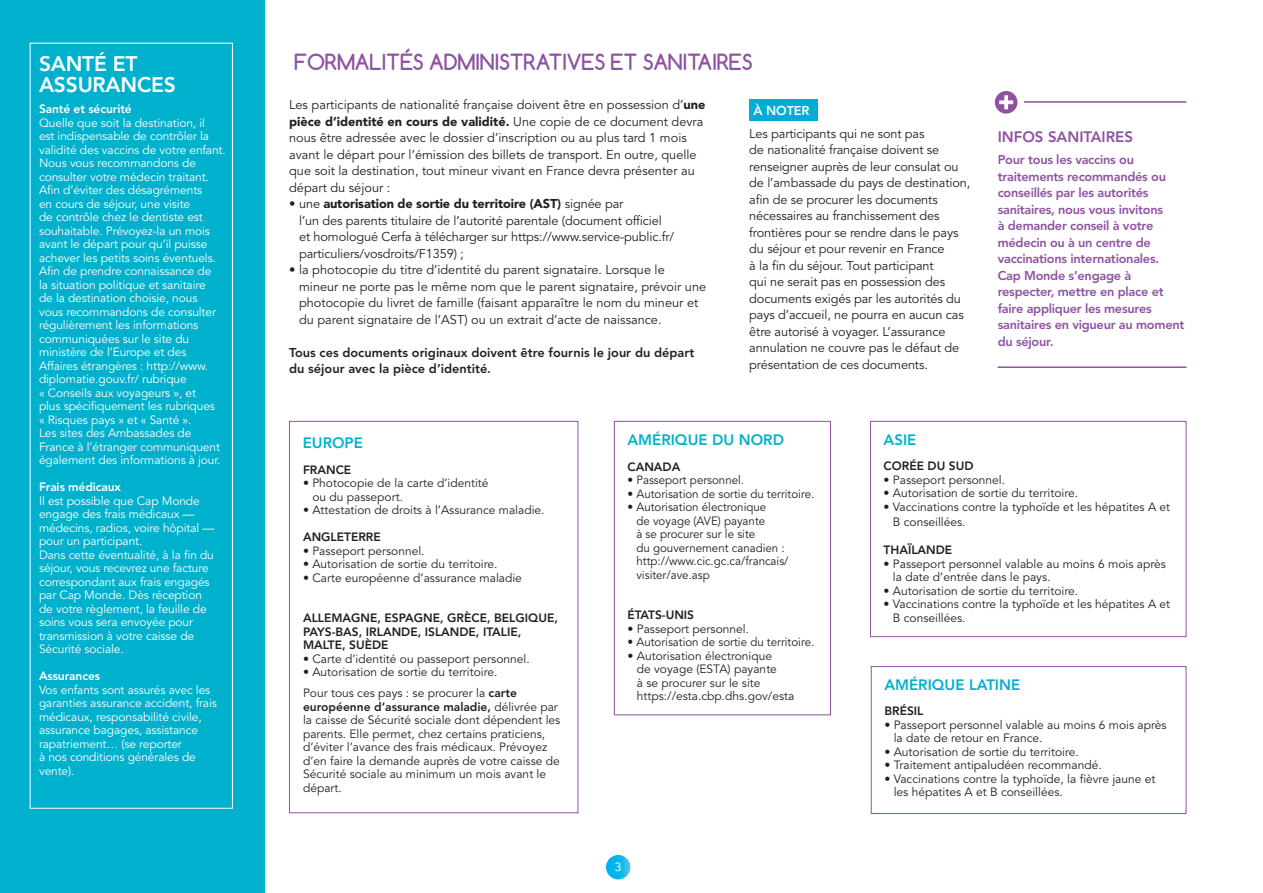
<style>
.page{position:relative;width:1263px;height:893px;background:#fff}
.page>*{position:absolute;margin:0;border:0;box-sizing:border-box;transform-origin:0 0}
.t1{font:700 21px "Comfortaa";letter-spacing:-.01em;color:#8e52a1}
.t2{font:800 21px/21px "Avenir LT Std";letter-spacing:-.01em;color:#fff}
.t3{font:800 15px "Avenir LT Std";color:#00b1cd}
.t4{font:800 15px "Avenir LT Std";color:#8e52a1}
.t5{font:12.75px/16.5px "Avenir LT Std";letter-spacing:-.01em;color:#231f20}
.t6{font:800 12.75px/16.5px "Avenir LT Std";letter-spacing:-.02em;color:#8e52a1}
.t7{font:800 12.75px/16.5px "Avenir LT Std";color:#231f20}
.t8{font:800 12.75px "Avenir LT Std";letter-spacing:-.01em;color:#fff}
.t9{font:12px/13.5px "Avenir LT Std";letter-spacing:-.01em;color:#fff}
.t10{font:12px/13.5px "Avenir LT Std";color:#231f20}
.t11{font:12px/13.5px "Avenir LT Std";color:#231f20;scale:.96 1}
.t12{font:800 12px/13.5px "Avenir LT Std";color:#231f20}
.t13{font:800 12px "Avenir LT Std";letter-spacing:-.01em;color:#fff}
.t14{font:12px "Avenir";color:#fff}
.s1{font-weight:900}
.s2{font-weight:800}
</style>
<div class="page">
<svg style="left:606px;top:855px;width:24px;height:24px"></svg>
<div style="left:0;top:0;width:265px;height:893px;background:#00b1cd"></div>
<div style="left:289px;top:421px;width:289px;height:392px;border:1px solid #8e52a1"></div>
<div style="left:870px;top:421px;width:316px;height:216px;border:1px solid #8e52a1"></div>
<div style="left:871px;top:666px;width:315px;height:148px;border:1px solid #8e52a1"></div>
<div style="left:614px;top:421px;width:217px;height:294px;border:1px solid #8e52a1"></div>
<div style="left:749px;top:99px;width:69px;height:22px;background:#03acd4"></div>
<div style="left:995px;top:91px;width:22px;height:23px;background:#8e52a1;border-radius:50%"></div>
<svg style="left:999px;top:100px;width:14px;height:4px"></svg>
<svg style="left:1004px;top:95px;width:4px;height:14px"></svg>
<hr style="left:998px;top:366px;width:188px;height:2px;background:#8e52a1">
<hr style="left:1024px;top:101px;width:162px;height:2px;background:#8e52a1">
<div style="left:30px;top:43px;width:203px;height:766px;border:1px solid #fff"></div>
<p class="t2" style="left:39px;top:53px;width:138px">SANTÉ ET<br>ASSURANCES</p>
<p class="t13" style="left:39px;top:102px;width:94px">Santé et sécurité</p>
<p class="t9" style="left:39px;top:116px;width:188px">Quelle que soit la destination, il<br>est indispensable de contrôler la validité des vaccins de votre enfant.<br>Nous vous recommandons de consulter votre médecin traitant.<br>Afin d’éviter des désagréments<br>en cours de séjour, une visite<br>de contrôle chez le dentiste est souhaitable. Prévoyez-la un mois avant le départ pour qu’il puisse achever les petits soins éventuels.</p>
<p class="t9" style="left:39px;top:265px;width:179px">Afin de prendre connaissance de la situation politique et sanitaire de la destination choisie, nous vous recommandons de consulter régulièrement les informations communiquées sur le site du ministère de l’Europe et des<br>Affaires étrangères : http://www. diplomatie.gouv.fr/ rubrique<br>« Conseils aux voyageurs », et plus spécifiquement les rubriques « Risques pays » et « Santé ».</p>
<p class="t9" style="left:39px;top:427px;width:183px">Les sites des Ambassades de<br>France à l’étranger communiquent également des informations à jour.</p>
<p class="t13" style="left:39px;top:480px;width:84px">Frais médicaux</p>
<p class="t9" style="left:39px;top:494px;width:177px">Il est possible que Cap Monde engage des frais médicaux — médecins, radios, voire hôpital — pour un participant.<br>Dans cette éventualité, à la fin du séjour, vous recevrez une facture correspondant aux frais engagés par Cap Monde. Dès réception de votre règlement, la feuille de soins vous sera envoyée pour transmission à votre caisse de<br>Sécurité sociale.</p>
<p class="t13" style="left:39px;top:669px;width:63px">Assurances</p>
<p class="t9" style="left:39px;top:683px;width:179px">Vos enfants sont assurés avec les garanties assurance accident, frais médicaux, responsabilité civile, assurance bagages, assistance rapatriement… (se reporter<br>à nos conditions générales de vente).</p>
<p class="t1" style="left:294px;top:49px;width:460px">FORMALITÉS ADMINISTRATIVES ET SANITAIRES</p>
<p class="t5" style="left:289px;top:97px;width:418px">Les participants de nationalité française doivent être en possession d’<span class="s1">une pièce d’identité en cours de validité.</span> Une copie de ce document devra nous être adressée avec le dossier d’inscription ou au plus tard 1 mois avant le départ pour l’émission des billets de transport. En outre, quelle que soit la destination, tout mineur vivant en France devra présenter au départ du séjour :</p>
<p class="t5" style="left:299px;top:196px;width:377px;text-indent:-10px">• une <span class="s1">autorisation de sortie du territoire (AST)</span> signée par<br>l’un des parents titulaire de l’autorité parentale (document officiel et homologué Cerfa à télécharger sur https://www.service-public.fr/ particuliers/vosdroits/F1359) ;</p>
<p class="t5" style="left:299px;top:262px;width:409px;text-indent:-10px">• la photocopie du titre d’identité du parent signataire. Lorsque le mineur ne porte pas le même nom que le parent signataire, prévoir une photocopie du livret de famille (faisant apparaître le nom du mineur et du parent signataire de l’AST) ou un extrait d’acte de naissance.</p>
<p class="t7" style="left:289px;top:344px;width:407px">Tous ces documents originaux doivent être fournis le jour du départ du séjour avec la pièce d’identité.</p>
<p class="t8" style="left:753px;top:103px;width:58px">À NOTER</p>
<p class="t5" style="left:749px;top:125px;width:223px">Les participants qui ne sont pas<br>de nationalité française doivent se renseigner auprès de leur consulat ou de l’ambassade du pays de destination, afin de se procurer les documents nécessaires au franchissement des frontières pour se rendre dans le pays du séjour et pour revenir en France<br>à la fin du séjour. Tout participant<br>qui ne serait pas en possession des documents exigés par les autorités du pays d’accueil, ne pourra en aucun cas être autorisé à voyager. L’assurance annulation ne couvre pas le défaut de présentation de ces documents.</p>
<p class="t4" style="left:998px;top:128px;width:137px">INFOS SANITAIRES</p>
<p class="t6" style="left:998px;top:152px;width:188px">Pour tous les vaccins ou traitements recommandés ou conseillés par les autorités sanitaires, nous vous invitons<br>à demander conseil à votre médecin ou à un centre de vaccinations internationales.<br>Cap Monde s’engage à respecter, mettre en place et faire appliquer les mesures sanitaires en vigueur au moment du séjour.</p>
<p class="t3" style="left:627px;top:431px;width:158px">AMÉRIQUE DU NORD</p>
<p class="t12" style="left:627px;top:460px;width:54px">CANADA</p>
<p class="t11" style="left:627px;top:473px;width:123px">• Passeport personnel.</p>
<p class="t11" style="left:627px;top:487px;width:196px">• Autorisation de sortie du territoire.</p>
<p class="t11" style="left:636px;top:500px;width:160px;text-indent:-9px">• Autorisation électronique<br>de voyage (AVE) payante<br>à se procurer sur le site<br>du gouvernement canadien : http://www.cic.gc.ca/francais/ visiter/ave.asp</p>
<p class="t12" style="left:627px;top:608px;width:68px">ÉTATS-UNIS</p>
<p class="t10" style="left:627px;top:622px;width:123px">• Passeport personnel.</p>
<p class="t11" style="left:627px;top:635px;width:196px">• Autorisation de sortie du territoire.</p>
<p class="t10" style="left:637px;top:649px;width:159px;text-indent:-9px">• Autorisation électronique<br>de voyage (ESTA) payante<br>à se procurer sur le site https://esta.cbp.dhs.gov/esta</p>
<p class="t3" style="left:303px;top:434px;width:62px">EUROPE</p>
<p class="t3" style="left:884px;top:431px;width:34px">ASIE</p>
<p class="t12" style="left:884px;top:459px;width:91px">CORÉE DU SUD</p>
<p class="t10" style="left:884px;top:473px;width:123px">• Passeport personnel.</p>
<p class="t10" style="left:884px;top:486px;width:196px">• Autorisation de sortie du territoire.</p>
<p class="t10" style="left:893px;top:499px;width:279px;line-height:15px;text-indent:-9px">• Vaccinations contre la typhoïde et les hépatites A et<br>B conseillées.</p>
<p class="t12" style="left:884px;top:543px;width:70px">THAÏLANDE</p>
<p class="t10" style="left:893px;top:557px;width:274px;text-indent:-9px">• Passeport personnel valable au moins 6 mois après la date d’entrée dans le pays.</p>
<p class="t10" style="left:884px;top:584px;width:196px">• Autorisation de sortie du territoire.</p>
<p class="t10" style="left:893px;top:597px;width:279px;text-indent:-9px">• Vaccinations contre la typhoïde et les hépatites A et<br>B conseillées.</p>
<p class="t12" style="left:303px;top:463px;width:50px">FRANCE</p>
<p class="t10" style="left:312px;top:476px;width:178px;text-indent:-9px">• Photocopie de la carte d’identité ou du passeport.</p>
<p class="t10" style="left:303px;top:503px;width:243px">• Attestation de droits à l’Assurance maladie.</p>
<p class="t12" style="left:303px;top:530px;width:79px">ANGLETERRE</p>
<p class="t10" style="left:303px;top:544px;width:123px">• Passeport personnel.</p>
<p class="t10" style="left:303px;top:557px;width:196px">• Autorisation de sortie du territoire.</p>
<p class="t10" style="left:303px;top:571px;width:220px">• Carte européenne d’assurance maladie</p>
<p class="t12" style="left:303px;top:611px;width:256px">ALLEMAGNE, ESPAGNE, GRÈCE, BELGIQUE,<br>PAYS-BAS, IRLANDE, ISLANDE, ITALIE,<br>MALTE, SUÈDE</p>
<p class="t10" style="left:303px;top:652px;width:228px">• Carte d’identité ou passeport personnel.</p>
<p class="t10" style="left:303px;top:665px;width:196px">• Autorisation de sortie du territoire.</p>
<p class="t10" style="left:303px;top:686px;width:259px">Pour tous ces pays : se procurer la <span class="s2">carte européenne d’assurance maladie,</span> délivrée par la caisse de Sécurité sociale dont dépendent les parents. Elle permet, chez certains praticiens, d’éviter l’avance des frais médicaux. Prévoyez d’en faire la demande auprès de votre caisse de Sécurité sociale au minimum un mois avant le départ.</p>
<p class="t3" style="left:884px;top:676px;width:137px">AMÉRIQUE LATINE</p>
<p class="t12" style="left:884px;top:704px;width:41px">BRÉSIL</p>
<p class="t10" style="left:894px;top:718px;width:274px;text-indent:-9px">• Passeport personnel valable au moins 6 mois après la date de retour en France.</p>
<p class="t10" style="left:884px;top:745px;width:196px">• Autorisation de sortie du territoire.</p>
<p class="t10" style="left:884px;top:759px;width:219px">• Traitement antipaludéen recommandé.</p>
<p class="t10" style="left:894px;top:772px;width:263px;text-indent:-9px">• Vaccinations contre la typhoïde, la fièvre jaune et les hépatites A et B conseillées.</p>
<p class="t14" style="left:615px;top:857px;width:8px">3</p>
</div>
